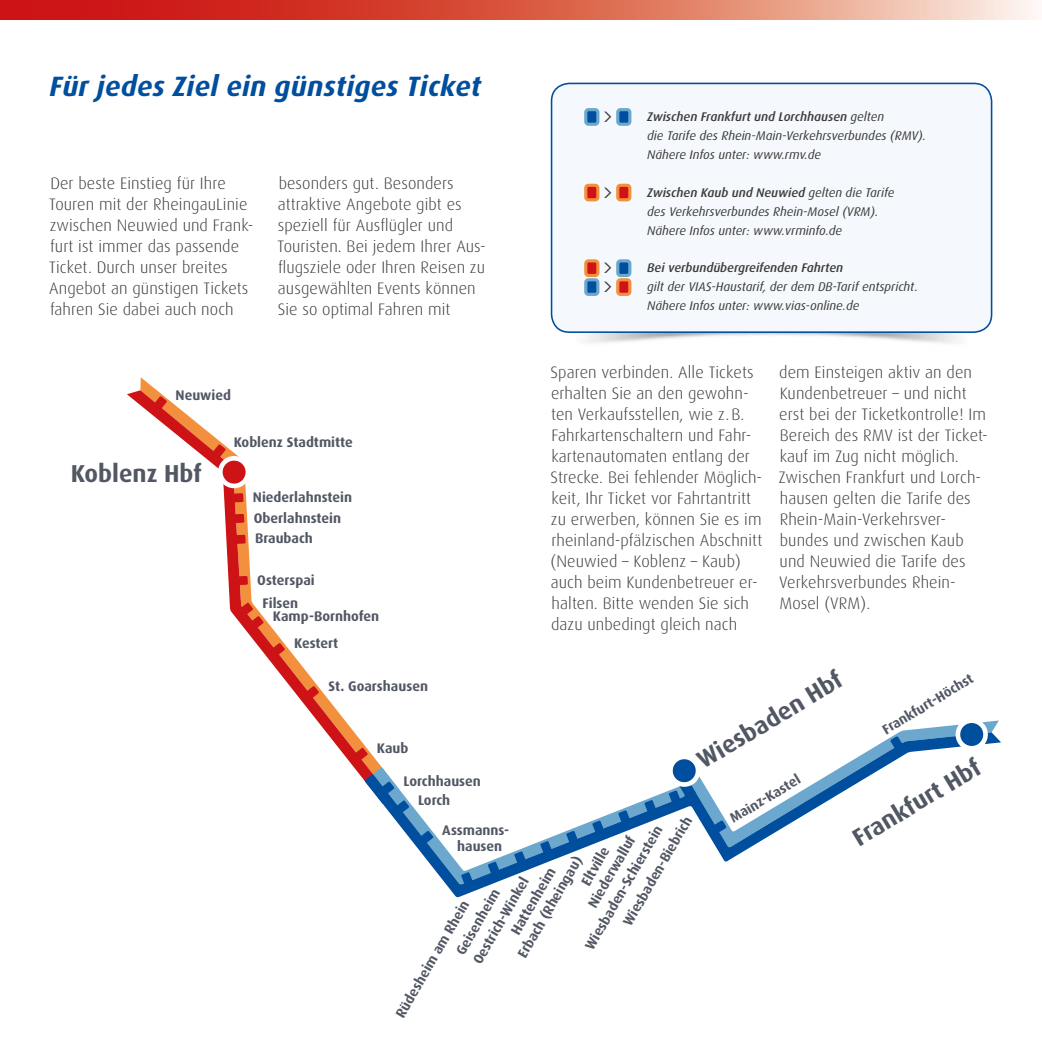
<style>
.page{position:relative;width:1042px;height:1042px;background:#fff}
.page>*{position:absolute;margin:0;border:0;box-sizing:border-box;transform-origin:0 0}
.t1{font:italic 700 28px "Dax";letter-spacing:.01em;color:#004e9e}
.t2{font:700 24.5px "Dax";color:#525764}
.t3{font:300 16.62px/21px "Dax";letter-spacing:.005em;color:#3b3b3a}
.t4{font:700 14.17px "Dax";color:#525764}
.t5{font:700 14px/15.6px "Dax";color:#525764;text-align:center}
.t6{font:italic 12.6px/18.9px "Dax";color:#3b3b3a}
.t7{font:italic 500 12.6px "Dax";color:#3b3b3a}
.t8{font:12.6px "Arrow Dynamic";color:#3b3b3a}
.s1{font-weight:500}
</style>
<div class="page">
<svg style="left:127px;top:390px;width:237px;height:375px"></svg>
<svg style="left:364px;top:732px;width:637px;height:166px"></svg>
<svg style="left:644px;top:800px;width:13px;height:15px"></svg>
<svg style="left:618px;top:810px;width:13px;height:15px"></svg>
<svg style="left:592px;top:820px;width:13px;height:16px"></svg>
<svg style="left:566px;top:830px;width:13px;height:16px"></svg>
<svg style="left:540px;top:841px;width:13px;height:15px"></svg>
<svg style="left:514px;top:851px;width:13px;height:15px"></svg>
<svg style="left:487px;top:861px;width:13px;height:16px"></svg>
<svg style="left:666px;top:755px;width:37px;height:50px"></svg>
<svg style="left:954px;top:721px;width:35px;height:32px"></svg>
<svg style="left:418px;top:830px;width:16px;height:15px"></svg>
<svg style="left:352px;top:747px;width:57px;height:68px"></svg>
<svg style="left:304px;top:685px;width:15px;height:15px"></svg>
<svg style="left:269px;top:642px;width:16px;height:15px"></svg>
<svg style="left:238px;top:602px;width:26px;height:29px"></svg>
<svg style="left:234px;top:576px;width:14px;height:9px"></svg>
<svg style="left:232px;top:535px;width:14px;height:9px"></svg>
<svg style="left:231px;top:514px;width:13px;height:9px"></svg>
<svg style="left:152px;top:396px;width:15px;height:15px"></svg>
<svg style="left:211px;top:444px;width:42px;height:59px"></svg>
<svg style="left:890px;top:736px;width:14px;height:15px"></svg>
<svg style="left:711px;top:820px;width:16px;height:14px"></svg>
<svg style="left:461px;top:872px;width:13px;height:15px"></svg>
<img style="left:550px;top:241px;width:443px;height:102px">
<div style="left:551px;top:83px;width:440px;height:249px;background:#f5f8fc;border-radius:18px"></div>
<div style="left:551px;top:83px;width:441px;height:250px;border:2px solid #004e9e;border-radius:18px"></div>
<div style="left:586px;top:110px;width:12px;height:14px;background:#004e9e;border-radius:3px"></div>
<div style="left:584px;top:108px;width:15px;height:18px;border:3px solid #6ca8ce;border-radius:3px"></div>
<div style="left:618px;top:110px;width:12px;height:14px;background:#004e9e;border-radius:3px"></div>
<div style="left:616px;top:108px;width:15px;height:18px;border:3px solid #6ca8ce;border-radius:3px"></div>
<div style="left:586px;top:185px;width:12px;height:15px;background:#cd1316;border-radius:3px"></div>
<div style="left:584px;top:184px;width:15px;height:17px;border:3px solid #f3903d;border-radius:3px"></div>
<div style="left:618px;top:185px;width:12px;height:15px;background:#cd1316;border-radius:3px"></div>
<div style="left:616px;top:184px;width:15px;height:17px;border:3px solid #f3903d;border-radius:3px"></div>
<div style="left:586px;top:261px;width:12px;height:14px;background:#cd1316;border-radius:3px"></div>
<div style="left:584px;top:259px;width:15px;height:18px;border:3px solid #f3903d;border-radius:3px"></div>
<div style="left:618px;top:261px;width:12px;height:14px;background:#004e9e;border-radius:3px"></div>
<div style="left:616px;top:259px;width:15px;height:18px;border:3px solid #6ca8ce;border-radius:3px"></div>
<div style="left:586px;top:280px;width:12px;height:14px;background:#004e9e;border-radius:3px"></div>
<div style="left:584px;top:278px;width:15px;height:18px;border:3px solid #6ca8ce;border-radius:3px"></div>
<div style="left:618px;top:280px;width:12px;height:14px;background:#cd1316;border-radius:3px"></div>
<div style="left:616px;top:278px;width:15px;height:18px;border:3px solid #f3903d;border-radius:3px"></div>
<svg style="left:0;top:0;width:1036px;height:20px;background:#dc6656"></svg>
<h1 class="t1" style="left:50px;top:70px;width:433px">Für jedes Ziel ein günstiges Ticket</h1>
<p class="t3" style="left:49px;top:173px;width:206px">Der beste Einstieg für Ihre<br>Touren mit der RheingauLinie zwischen Neuwied und Frank&shy;furt ist immer das passende<br>Ticket. Durch unser breites<br>Angebot an günstigen Tickets fahren Sie dabei auch noch</p>
<p class="t3" style="left:277px;top:173px;width:210px">besonders gut. Besonders attraktive Angebote gibt es speziell für Ausflügler und<br>Touristen. Bei jedem Ihrer Aus&shy;flugsziele oder Ihren Reisen zu ausgewählten Events können<br>Sie so optimal Fahren mit</p>
<p class="t5" style="left:176px;top:387px;width:57px">Neuwied</p>
<h2 class="t2" style="left:71px;top:460px;width:133px">Koblenz Hbf</h2>
<p class="t5" style="left:234px;top:435px;width:121px">Koblenz Stadtmitte</p>
<p class="t5" style="left:253px;top:489px;width:101px">Niederlahnstein</p>
<p class="t5" style="left:254px;top:510px;width:89px">Oberlahnstein</p>
<p class="t5" style="left:255px;top:530px;width:59px">Braubach</p>
<p class="t5" style="left:257px;top:572px;width:59px">Osterspai</p>
<p class="t5" style="left:262px;top:595px;width:37px">Filsen</p>
<p class="t5" style="left:273px;top:609px;width:108px">Kamp-Bornhofen</p>
<p class="t5" style="left:294px;top:635px;width:46px">Kestert</p>
<p class="t8" style="left:602px;top:111px;width:12px">C</p>
<p class="t6" style="left:647px;top:107px;width:280px"><span class="s1">Zwischen Frankfurt und Lorchhausen</span> gelten<br>die Tarife des Rhein-Main-Verkehrsverbundes (RMV).<br>Nähere Infos unter: www.rmv.de</p>
<p class="t8" style="left:602px;top:186px;width:12px">C</p>
<p class="t6" style="left:647px;top:183px;width:249px"><span class="s1">Zwischen Kaub und Neuwied</span> gelten die Tarife des Verkehrsverbundes Rhein-Mosel (VRM).<br>Nähere Infos unter: www.vrminfo.de</p>
<p class="t8" style="left:602px;top:262px;width:12px">C</p>
<p class="t7" style="left:647px;top:261px;width:198px">Bei verbundübergreifenden Fahrten</p>
<p class="t8" style="left:602px;top:281px;width:12px">C</p>
<p class="t6" style="left:647px;top:277px;width:272px">gilt der VIAS-Haustarif, der dem DB-Tarif entspricht.<br>Nähere Infos unter: www.vias-online.de</p>
<p class="t3" style="left:550px;top:362px;width:213px">Sparen verbinden. Alle Tickets erhalten Sie an den gewohn&shy;ten Verkaufsstellen, wie z.B.<br>Fahrkartenschaltern und Fahr&shy;kartenautomaten entlang der<br>Strecke. Bei fehlender Möglich&shy;keit, Ihr Ticket vor Fahrtantritt zu erwerben, können Sie es im rheinland-pfälzischen Abschnitt (Neuwied – Koblenz – Kaub) auch beim Kundenbetreuer er&shy;halten. Bitte wenden Sie sich dazu unbedingt gleich nach</p>
<p class="t3" style="left:779px;top:362px;width:210px">dem Einsteigen aktiv an den<br>Kundenbetreuer – und nicht erst bei der Ticketkontrolle! Im<br>Bereich des RMV ist der Ticket&shy;kauf im Zug nicht möglich.<br>Zwischen Frankfurt und Lorch&shy;hausen gelten die Tarife des<br>Rhein-Main-Verkehrsver&shy;bundes und zwischen Kaub und Neuwied die Tarife des<br>Verkehrsverbundes Rhein-<br>Mosel (VRM).</p>
<h2 class="t2" style="left:692px;top:750px;width:166px;rotate:-31deg">Wiesbaden Hbf</h2>
<p class="t5" style="left:879px;top:724px;width:105px;rotate:-31deg">Frankfurt-Höchst</p>
<p class="t5" style="left:328px;top:678px;width:101px">St. Goarshausen</p>
<p class="t5" style="left:377px;top:740px;width:33px">Kaub</p>
<h2 class="t2" style="left:848px;top:827px;width:146px;rotate:-31deg">Frankfurt Hbf</h2>
<p class="t5" style="left:727px;top:812px;width:81px;rotate:-31deg">Mainz-Kastel</p>
<p class="t5" style="left:403px;top:774px;width:79px">Lorchhausen</p>
<p class="t5" style="left:418px;top:793px;width:34px">Lorch</p>
<p class="t5" style="left:620px;top:920px;width:125px;rotate:-60deg">Wiesbaden-Biebrich</p>
<p class="t5" style="left:582px;top:944px;width:142px;rotate:-60deg">Wiesbaden-Schierstein</p>
<p class="t5" style="left:442px;top:823px;width:69px">Assmanns&shy;hausen</p>
<p class="t5" style="left:585px;top:902px;width:82px;rotate:-60deg">Niederwalluf</p>
<p class="t5" style="left:578px;top:880px;width:44px;rotate:-60deg">Eltville</p>
<p class="t5" style="left:514px;top:952px;width:116px;rotate:-60deg">Erbach (Rheingau)</p>
<p class="t4" style="left:507px;top:929px;width:76px;rotate:-60deg">Hattenheim</p>
<p class="t5" style="left:470px;top:959px;width:99px;rotate:-60deg">Oestrich-Winkel</p>
<p class="t5" style="left:453px;top:950px;width:75px;rotate:-60deg">Geisenheim</p>
<p class="t5" style="left:393px;top:1012px;width:134px;rotate:-60deg">Rüdesheim am Rhein</p>
</div>
